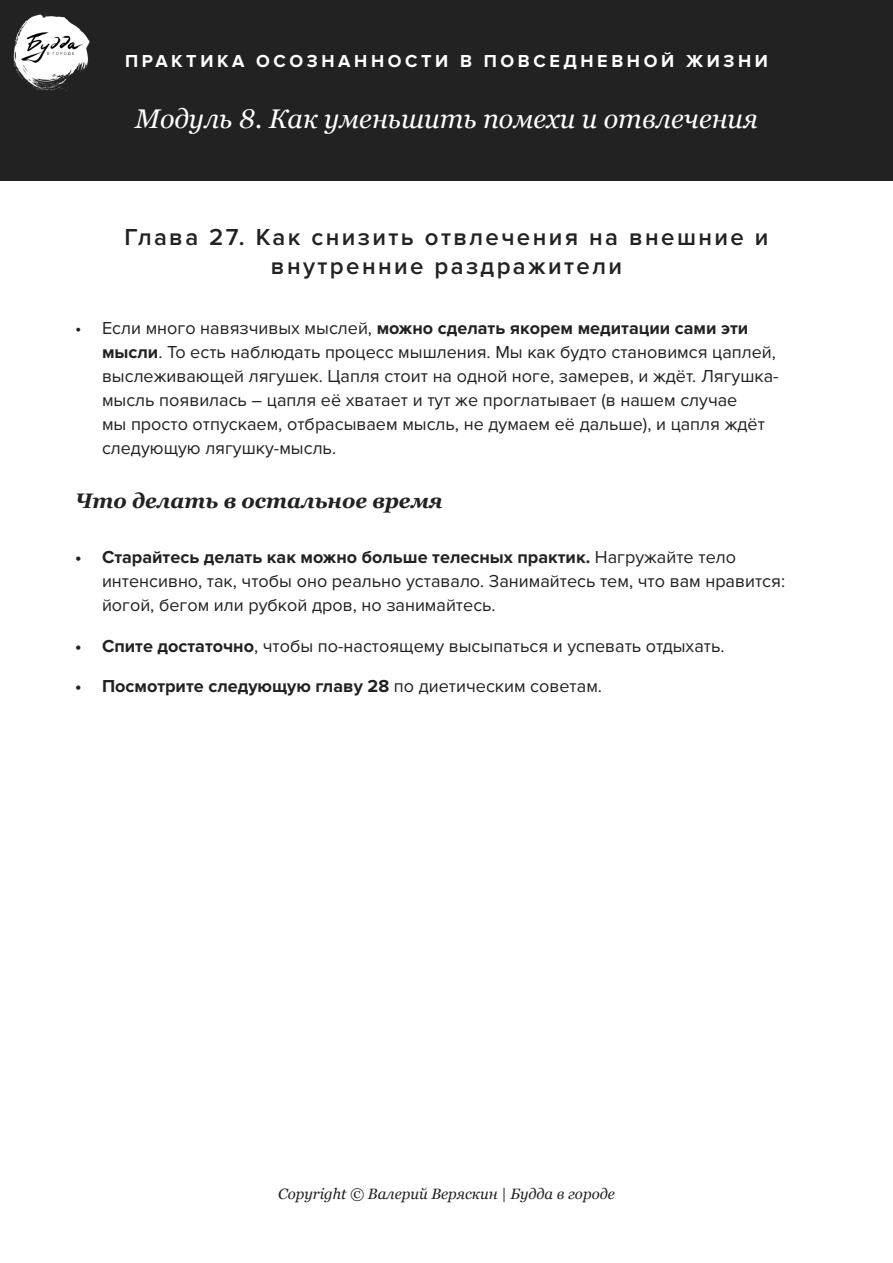
<style>
.page{position:relative;width:893px;height:1263px;background:#fff}
.page>*{position:absolute;margin:0;border:0;box-sizing:border-box;transform-origin:0 0}
.t1{font:italic 27px "Georgia";color:#fff}
.t2{font:600 24px/28.8px "Proxima Nova";letter-spacing:.1em;color:#222;text-align:center}
.t3{font:italic 700 21px "Georgia";color:#222}
.t4{font:18px/24px "Proxima Nova";color:#222}
.t5{font:700 18px "Proxima Nova";color:#222}
.t6{font:700 18px "Proxima Nova";letter-spacing:.2em;color:#fff}
.t7{font:italic 15px "Georgia";color:#222}
.s1{font-weight:700}
.s2{font-weight:400}
</style>
<div class="page">
<div style="left:0;top:0;width:893px;height:180px;background:#222"></div>
<img style="left:13px;top:14px;width:77px;height:77px">
<p class="t6" style="left:125px;top:50px;width:644px">ПРАКТИКА ОСОЗНАННОСТИ В ПОВСЕДНЕВНОЙ ЖИЗНИ</p>
<p class="t1" style="left:135px;top:99px;width:624px">Модуль 8. Как уменьшить помехи и отвлечения</p>
<p class="t2" style="left:125px;top:223px;width:645px">Глава 27. Как снизить отвлечения на внешние и внутренние раздражители</p>
<p class="t4" style="left:102px;top:316px;width:678px;text-indent:-27px">• Если много навязчивых мыслей, <span class="s1">можно сделать якорем медитации сами эти мысли</span>. То есть наблюдать процесс мышления. Мы как будто становимся цаплей, выслеживающей лягушек. Цапля стоит на одной ноге, замерев, и ждёт. Лягушка&shy;мысль появилась – цапля её хватает и тут же проглатывает (в нашем случае<br>мы просто отпускаем, отбрасываем мысль, не думаем её дальше), и цапля ждёт следующую лягушку-мысль.</p>
<p class="t3" style="left:75px;top:485px;width:369px">Что делать в остальное время</p>
<p class="t4" style="left:102px;top:546px;width:685px;text-indent:-27px"><span class="s1">• Старайтесь делать как можно больше телесных практик.</span> Нагружайте тело интенсивно, так, чтобы оно реально уставало. Занимайтесь тем, что вам нравится: йогой, бегом или рубкой дров, но занимайтесь.</p>
<p class="t4" style="left:75px;top:634px;width:651px"><span class="s1">• Спите достаточно</span>, чтобы по-настоящему высыпаться и успевать отдыхать.</p>
<p class="t5" style="left:75px;top:676px;width:529px">• Посмотрите следующую главу 28 <span class="s2">по диетическим советам.</span></p>
<p class="t7" style="left:278px;top:1183px;width:338px">Copyright © Валерий Веряскин | Будда в городе</p>
</div>
